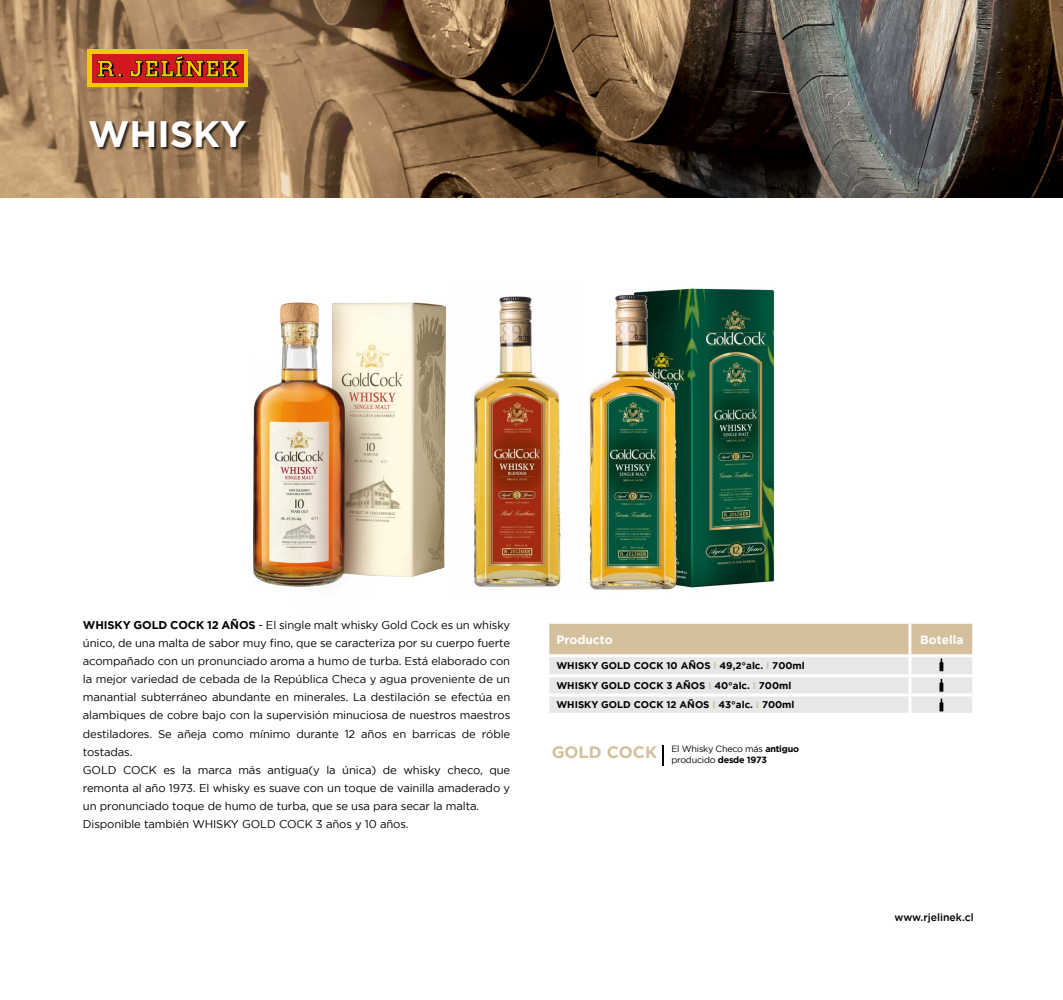
<style>
.page{position:relative;width:1063px;height:1000px;background:#fff}
.page>*{position:absolute;margin:0;border:0;box-sizing:border-box;transform-origin:0 0}
.t1{font:700 36.75px "Gotham";color:#fff}
.t2{font:700 12px "Gotham";color:#fff}
.t3{font:11.25px/18px "Gotham";letter-spacing:-.01em;color:#000}
.t4{font:500 10.5px "Gotham";color:#000}
.t5{font:700 9.75px/19.5px "Gotham";color:#000}
.t6{font:9px/10.8px "Gotham";letter-spacing:-.025em;color:#000}
.s1{font-weight:700}
.s2{color:#d4c09d}
.s3{font-weight:700;font-size:16.5px;color:#d4c09d}
</style>
<div class="page">
<img style="left:0;top:0;width:1063px;height:198px">
<div style="left:90px;top:121px;width:160px;height:30px;background:#000;opacity:.75"></div>
<div style="left:88px;top:49px;width:160px;height:38px;background:#f4c900"></div>
<div style="left:92px;top:54px;width:152px;height:28px;background:#d31820"></div>
<svg style="left:97px;top:60px;width:26px;height:17px"></svg>
<svg style="left:130px;top:55px;width:109px;height:22px"></svg>
<img style="left:589px;top:286px;width:186px;height:304px">
<svg style="left:548px;top:623px;width:426px;height:90px;background:#e2dcd1"></svg>
<svg style="left:663px;top:745px;width:1px;height:20px"></svg>
<img style="left:253px;top:302px;width:193px;height:285px">
<img style="left:473px;top:296px;width:88px;height:291px">
<h1 class="t1" style="left:88px;top:112px;width:160px">WHISKY</h1>
<p class="t3" style="left:83px;top:616px;width:429px"><span class="s1">WHISKY GOLD COCK 12 AÑOS</span> - El single malt whisky Gold Cock es un whisky único, de una malta de sabor muy fino, que se caracteriza por su cuerpo fuerte acompañado con un pronunciado aroma a humo de turba. Está elaborado con la mejor variedad de cebada de la República Checa y agua proveniente de un manantial subterráneo abundante en minerales. La destilación se efectúa en alambiques de cobre bajo con la supervisión minuciosa de nuestros maestros destiladores. Se añeja como mínimo durante 12 años en barricas de róble tostadas.<br>GOLD COCK es la marca más antigua(y la única) de whisky checo, que remonta al año 1973. El whisky es suave con un toque de vainilla amaderado y un pronunciado toque de humo de turba, que se usa para secar la malta.<br>Disponible también WHISKY GOLD COCK 3 años y 10 años.</p>
<p class="t2" style="left:556px;top:632px;width:58px">Producto</p>
<p class="t2" style="left:920px;top:632px;width:45px">Botella</p>
<p class="t5" style="left:556px;top:655px;width:250px">WHISKY GOLD COCK 10 AÑOS <span class="s2">I</span> 49,2°alc. <span class="s2">I</span> 700ml<br>WHISKY GOLD COCK 3 AÑOS <span class="s2">I</span> 40°alc. <span class="s2">I</span> 700ml<br>WHISKY GOLD COCK 12 AÑOS <span class="s2">I</span> 43°alc. <span class="s2">I</span> 700ml</p>
<p class="t6" style="left:671px;top:743px;width:129px;text-indent:-120px"><span class="s3">GOLD COCK</span> El Whisky Checo más <span class="s1">antiguo </span>producido <span class="s1">desde 1973</span></p>
<p class="t4" style="left:894px;top:911px;width:81px">www.rjelinek.cl</p>
</div>
